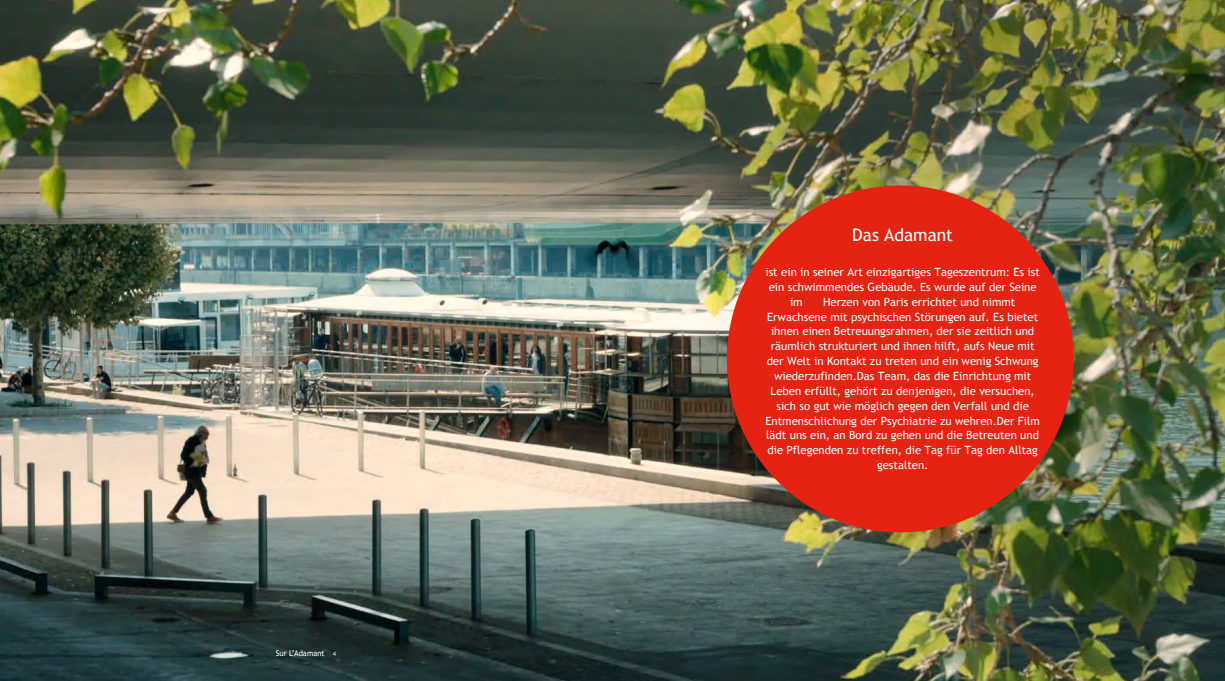
<style>
.page{position:relative;width:1225px;height:681px;background:#fff}
.page>*{position:absolute;margin:0;border:0;box-sizing:border-box;transform-origin:0 0}
.t1{font:17.4px "Trebuchet MS";color:#fff}
.t2{font:11.4px "Trebuchet MS";color:#fff}
.t3{font:8px "Trebuchet MS";color:#fff;scale:.96 1}
.s1{font-family:"Gotham";font-weight:500;font-size:6px;color:#e42313}
.s2{font-family:"Gotham";font-size:6px}
</style>
<div class="page">
<img style="left:0;top:0;width:1225px;height:680px">
<div style="left:727px;top:185px;width:346px;height:347px;background:#e42313;border-radius:50%"></div>
<p class="t3" style="left:276px;top:648px;width:65px">Sur L’Adamant <span class="s1">|</span> <span class="s2">4</span></p>
<h1 class="t1" style="left:852px;top:225px;width:102px">Das Adamant</h1>
<p class="t2" style="left:765px;top:265px;width:276px">ist ein in seiner Art einzigartiges Tageszentrum: Es ist</p>
<p class="t2" style="left:768px;top:280px;width:269px">ein schwimmendes Gebäude. Es wurde auf der Seine</p>
<p class="t2" style="left:790px;top:295px;width:14px">im</p>
<p class="t2" style="left:823px;top:295px;width:194px">Herzen von Paris errichtet und nimmt</p>
<p class="t2" style="left:767px;top:309px;width:273px">Erwachsene mit psychischen Störungen auf. Es bietet</p>
<p class="t2" style="left:771px;top:324px;width:265px">ihnen einen Betreuungsrahmen, der sie zeitlich und</p>
<p class="t2" style="left:771px;top:339px;width:265px">räumlich strukturiert und ihnen hilft, aufs Neue mit</p>
<p class="t2" style="left:766px;top:354px;width:273px">der Welt in Kontakt zu treten und ein wenig Schwung</p>
<p class="t2" style="left:774px;top:369px;width:259px">wiederzufinden.Das Team, das die Einrichtung mit</p>
<p class="t2" style="left:770px;top:384px;width:266px">Leben erfüllt, gehört zu denjenigen, die versuchen,</p>
<p class="t2" style="left:776px;top:399px;width:254px">sich so gut wie möglich gegen den Verfall und die</p>
<p class="t2" style="left:765px;top:413px;width:276px">Entmenschlichung der Psychiatrie zu wehren.Der Film</p>
<p class="t2" style="left:766px;top:428px;width:274px">lädt uns ein, an Bord zu gehen und die Betreuten und</p>
<p class="t2" style="left:767px;top:443px;width:272px">die Pflegenden zu treffen, die Tag für Tag den Alltag</p>
<p class="t2" style="left:877px;top:458px;width:53px">gestalten.</p>
</div>
